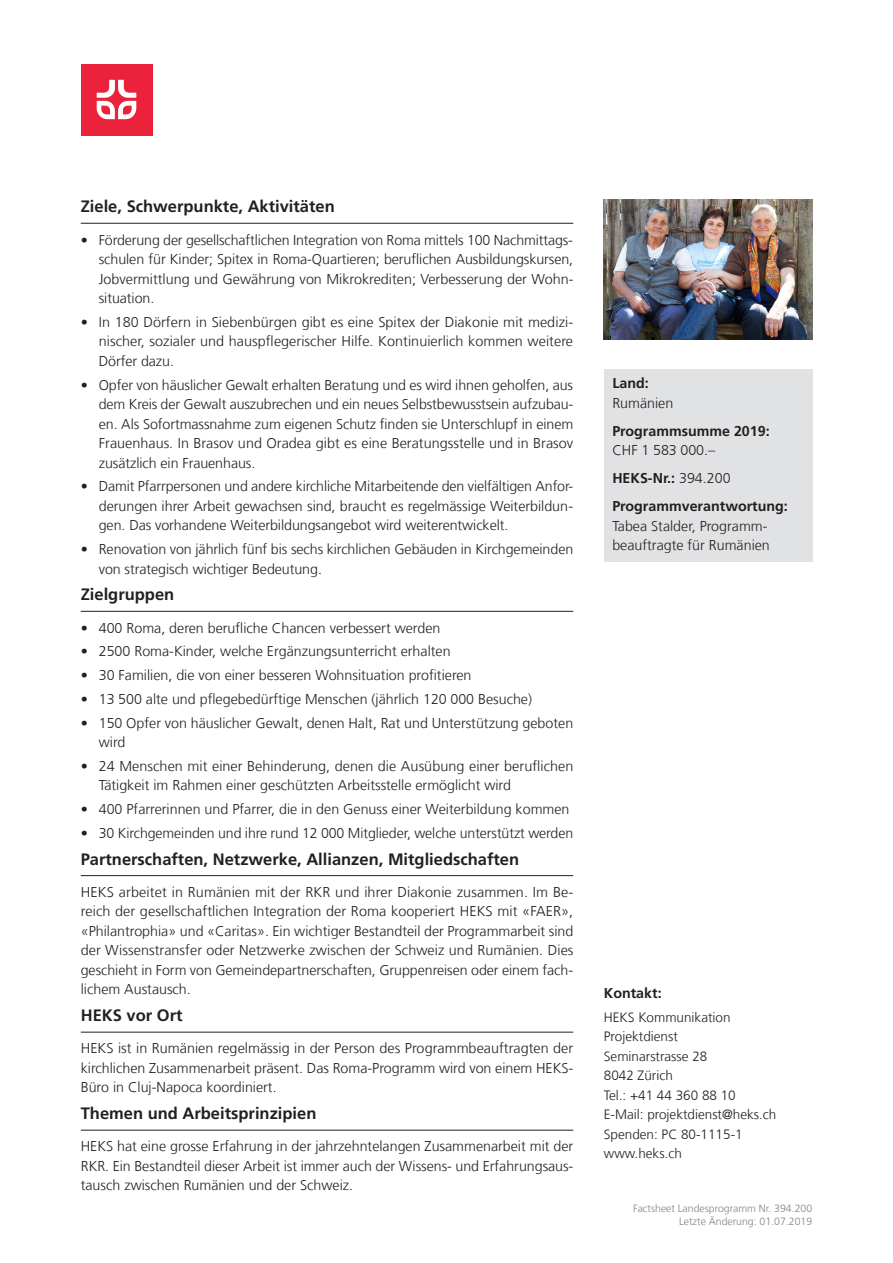
<style>
.page{position:relative;width:893px;height:1263px;background:#fff}
.page>*{position:absolute;margin:0;border:0;box-sizing:border-box;transform-origin:0 0}
.Untertitel{font:700 16.5px "Frutiger LT Com";color:#231f20}
.text{font:300 14.25px/19.5px "Frutiger LT Com";color:#231f20;text-align:justify}
.text_auftz_kurz_link{font:300 14.25px/19.5px "Frutiger LT Com";letter-spacing:-.005em;color:#231f20;text-align:justify}
.kasten{font:300 14.25px/19.5px "Frutiger LT Com";color:#231f20}
.kasten-2{font:700 14.25px/19.5px "Frutiger LT Com";color:#231f20}
.text-2{font:700 14.25px "Frutiger LT Com";color:#231f20}
.Kontakt{font:300 13.5px "Frutiger LT Com";color:#231f20}
.t1{font:300 10.5px/12.6px "Frutiger LT Com";color:#808285;text-align:right}
.s1{font-weight:700}
.s2{font-weight:300}
</style>
<div class="page">
<hr style="left:81px;top:223px;width:492px;height:1px;background:#231f20">
<hr style="left:81px;top:611px;width:492px;height:1px;background:#231f20">
<hr style="left:81px;top:875px;width:492px;height:1px;background:#231f20">
<hr style="left:81px;top:1032px;width:492px;height:1px;background:#231f20">
<hr style="left:81px;top:1130px;width:492px;height:1px;background:#231f20">
<div style="left:604px;top:369px;width:208px;height:193px;background:#e1e2e4"></div>
<img style="left:604px;top:200px;width:208px;height:139px">
<div style="left:81px;top:64px;width:71px;height:71px;background:#ea223b"></div>
<svg style="left:97px;top:80px;width:39px;height:39px"></svg>
<p class="Untertitel" style="left:81px;top:197px;width:256px">Ziele, Schwerpunkte, Aktivitäten</p>
<p class="text_auftz_kurz_link" style="left:99px;top:230px;width:476px;text-indent:-18px">• Förderung der gesellschaftlichen Integration von Roma mittels 100 Nachmittags&shy;schulen für Kinder; Spitex in Roma-Quartieren; beruflichen Ausbildungskursen, Jobvermittlung und Gewährung von Mikrokrediten; Verbesserung der Wohn&shy;situation.</p>
<p class="text_auftz_kurz_link" style="left:99px;top:312px;width:476px;text-indent:-18px">• In 180 Dörfern in Siebenbürgen gibt es eine Spitex der Diakonie mit medizi&shy;nischer, sozialer und hauspflegerischer Hilfe. Kontinuierlich kommen weitere Dörfer dazu.</p>
<p class="text_auftz_kurz_link" style="left:99px;top:375px;width:476px;text-indent:-18px">• Opfer von häuslicher Gewalt erhalten Beratung und es wird ihnen geholfen, aus dem Kreis der Gewalt auszubrechen und ein neues Selbstbewusstsein aufzubau&shy;en. Als Sofortmassnahme zum eigenen Schutz finden sie Unterschlupf in einem Frauenhaus. In Brasov und Oradea gibt es eine Beratungsstelle und in Brasov zusätzlich ein Frauenhaus.</p>
<p class="text_auftz_kurz_link" style="left:99px;top:477px;width:476px;text-indent:-18px">• Damit Pfarrpersonen und andere kirchliche Mitarbeitende den vielfältigen Anfor&shy;derungen ihrer Arbeit gewachsen sind, braucht es regelmässige Weiterbildun&shy;gen. Das vorhandene Weiterbildungsangebot wird weiterentwickelt.</p>
<p class="text_auftz_kurz_link" style="left:99px;top:539px;width:476px;text-indent:-18px">• Renovation von jährlich fünf bis sechs kirchlichen Gebäuden in Kirchgemeinden von strategisch wichtiger Bedeutung.</p>
<p class="Untertitel" style="left:81px;top:585px;width:95px">Zielgruppen</p>
<p class="text" style="left:81px;top:618px;width:361px">• 400 Roma, deren berufliche Chancen verbessert werden</p>
<p class="text" style="left:81px;top:642px;width:371px">• 2500 Roma-Kinder, welche Ergänzungsunterricht erhalten</p>
<p class="text" style="left:81px;top:665px;width:392px">• 30 Familien, die von einer besseren Wohnsituation profitieren</p>
<p class="text" style="left:81px;top:689px;width:453px">• 13 500 alte und pflegebedürftige Menschen (jährlich 120 000 Besuche)</p>
<p class="text" style="left:99px;top:713px;width:476px;text-indent:-18px">• 150 Opfer von häuslicher Gewalt, denen Halt, Rat und Unterstützung geboten wird</p>
<p class="text" style="left:99px;top:756px;width:476px;text-indent:-18px">• 24 Menschen mit einer Behinderung, denen die Ausübung einer beruflichen<br>Tätigkeit im Rahmen einer geschützten Arbeitsstelle ermöglicht wird</p>
<p class="text" style="left:81px;top:799px;width:490px">• 400 Pfarrerinnen und Pfarrer, die in den Genuss einer Weiterbildung kommen</p>
<p class="text" style="left:81px;top:823px;width:494px">• 30 Kirchgemeinden und ihre rund 12 000 Mitglieder, welche unterstützt werden</p>
<p class="Untertitel" style="left:81px;top:849px;width:440px">Partnerschaften, Netzwerke, Allianzen, Mitgliedschaften</p>
<p class="text" style="left:81px;top:882px;width:494px">HEKS arbeitet in Rumänien mit der RKR und ihrer Diakonie zusammen. Im Be&shy;reich der gesellschaftlichen Integration der Roma kooperiert HEKS mit «FAER», «Philantrophia» und «Caritas». Ein wichtiger Bestandteil der Programmarbeit sind der Wissenstransfer oder Netzwerke zwischen der Schweiz und Rumänien. Dies geschieht in Form von Gemeindepartnerschaften, Gruppenreisen oder einem fach&shy;lichem Austausch.</p>
<p class="Untertitel" style="left:81px;top:1006px;width:103px">HEKS vor Ort</p>
<p class="text" style="left:81px;top:1039px;width:494px">HEKS ist in Rumänien regelmässig in der Person des Programmbeauftragten der kirchlichen Zusammenarbeit präsent. Das Roma-Programm wird von einem HEKS-Büro in Cluj-Napoca koordiniert.</p>
<p class="Untertitel" style="left:81px;top:1104px;width:237px">Themen und Arbeitsprinzipien</p>
<p class="text" style="left:81px;top:1137px;width:494px">HEKS hat eine grosse Erfahrung in der jahrzehntelangen Zusammenarbeit mit der RKR. Ein Bestandteil dieser Arbeit ist immer auch der Wissens- und Erfahrungsaus&shy;tausch zwischen Rumänien und der Schweiz.</p>
<p class="kasten" style="left:612px;top:373px;width:62px"><span class="s1">Land:<br></span>Rumänien</p>
<p class="kasten-2" style="left:612px;top:421px;width:159px">Programmsumme 2019:<br><span class="s2">CHF 1 583 000.–</span></p>
<p class="kasten-2" style="left:612px;top:468px;width:120px">HEKS-Nr.: <span class="s2">394.200</span></p>
<p class="kasten" style="left:612px;top:496px;width:177px"><span class="s1">Programmverantwortung:<br></span>Tabea Stalder, Programm&shy;beauftragte für Rumänien</p>
<p class="text-2" style="left:604px;top:985px;width:59px">Kontakt:</p>
<p class="Kontakt" style="left:604px;top:1009px;width:128px">HEKS Kommunikation</p>
<p class="Kontakt" style="left:604px;top:1029px;width:76px">Projektdienst</p>
<p class="Kontakt" style="left:604px;top:1048px;width:105px">Seminarstrasse 28</p>
<p class="Kontakt" style="left:604px;top:1068px;width:71px">8042 Zürich</p>
<p class="Kontakt" style="left:604px;top:1087px;width:133px">Tel.: +41 44 360 88 10</p>
<p class="Kontakt" style="left:604px;top:1107px;width:174px">E-Mail: projektdienst@heks.ch</p>
<p class="Kontakt" style="left:604px;top:1126px;width:140px">Spenden: PC 80-1115-1</p>
<p class="Kontakt" style="left:604px;top:1146px;width:80px">www.heks.ch</p>
<p class="t1" style="left:633px;top:1202px;width:181px">Factsheet Landesprogramm Nr. 394.200<br>Letzte Änderung: 01.07.2019</p>
</div>
